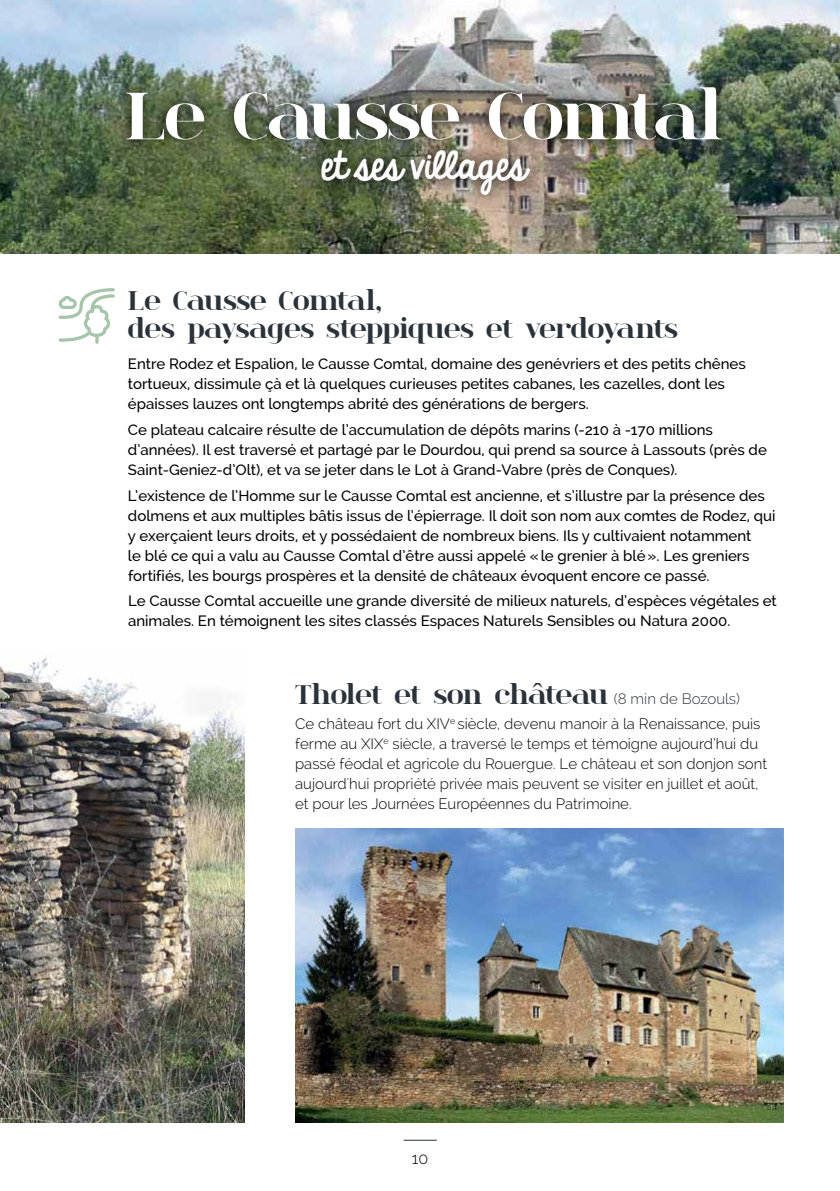
<style>
.page{position:relative;width:840px;height:1191px;background:#fff}
.page>*{position:absolute;margin:0;border:0;box-sizing:border-box;transform-origin:0 0}
.t1{font:700 70px "spinwerad";letter-spacing:-.02em;color:#fff}
.t2{font:34px "KG Always A Good Time BURLAT";color:#fff}
.t3{font:700 28px/28px "spinwerad";letter-spacing:-.02em;color:#2b333a}
.t4{font:300 16px "Raleway";color:#000}
.t5{font:500 15px/20px "Raleway";color:#000}
.t6{font:300 15px/20px "Raleway";color:#000}
.s1{font-family:"Raleway";font-weight:300;font-size:15px}
</style>
<div class="page">
<hr style="left:403px;top:1139px;width:33px;height:1px;background:#2b333a">
<img style="left:0;top:0;width:839px;height:253px">
<img style="left:0;top:657px;width:244px;height:466px">
<img style="left:295px;top:828px;width:487px;height:295px">
<svg style="left:59px;top:288px;width:56px;height:56px"></svg>
<div style="left:104px;top:62px;width:648px;height:167px;background:#000;opacity:.27"></div>
<div style="left:115px;top:75px;width:617px;height:133px;background:#000;opacity:.75"></div>
<h1 class="t1" style="left:125px;top:66px;width:599px">Le Causse Comtal</h1>
<h2 class="t2" style="left:321px;top:140px;width:206px">et ses villages</h2>
<h3 class="t3" style="left:128px;top:285px;width:551px">Le Causse Comtal,<br>des paysages steppiques et verdoyants</h3>
<p class="t5" style="left:128px;top:354px;width:619px">Entre Rodez et Espalion, le Causse Comtal, domaine des genévriers et des petits chênes tortueux, dissimule çà et là quelques curieuses petites cabanes, les cazelles, dont les épaisses lauzes ont longtemps abrité des générations de bergers.</p>
<p class="t5" style="left:128px;top:420px;width:640px">Ce plateau calcaire résulte de l’accumulation de dépôts marins (-210 à -170 millions d’années). Il est traversé et partagé par le Dourdou, qui prend sa source à Lassouts (près de<br>Saint-Geniez-d’Olt), et va se jeter dans le Lot à Grand-Vabre (près de Conques).</p>
<p class="t5" style="left:128px;top:485px;width:648px">L’existence de l’Homme sur le Causse Comtal est ancienne, et s’illustre par la présence des dolmens et aux multiples bâtis issus de l’épierrage. Il doit son nom aux comtes de Rodez, qui y exerçaient leurs droits, et y possédaient de nombreux biens. Ils y cultivaient notamment<br>le blé ce qui a valu au Causse Comtal d’être aussi appelé «le grenier à blé». Les greniers fortifiés, les bourgs prospères et la densité de châteaux évoquent encore ce passé.</p>
<p class="t5" style="left:128px;top:591px;width:650px">Le Causse Comtal accueille une grande diversité de milieux naturels, d’espèces végétales et animales. En témoignent les sites classés Espaces Naturels Sensibles ou Natura 2000.</p>
<h3 class="t3" style="left:295px;top:679px;width:446px">Tholet et son château <span class="s1">(8 min de Bozouls)</span></h3>
<p class="t6" style="left:295px;top:714px;width:473px">Ce château fort du XIV<sup>e</sup> siècle, devenu manoir à la Renaissance, puis ferme au XIX<sup>e</sup> siècle, a traversé le temps et témoigne aujourd’hui du passé féodal et agricole du Rouergue. Le château et son donjon sont aujourd'hui propriété privée mais peuvent se visiter en juillet et août, et pour les Journées Européennes du Patrimoine.</p>
<p class="t4" style="left:411px;top:1149px;width:18px">10</p>
</div>
